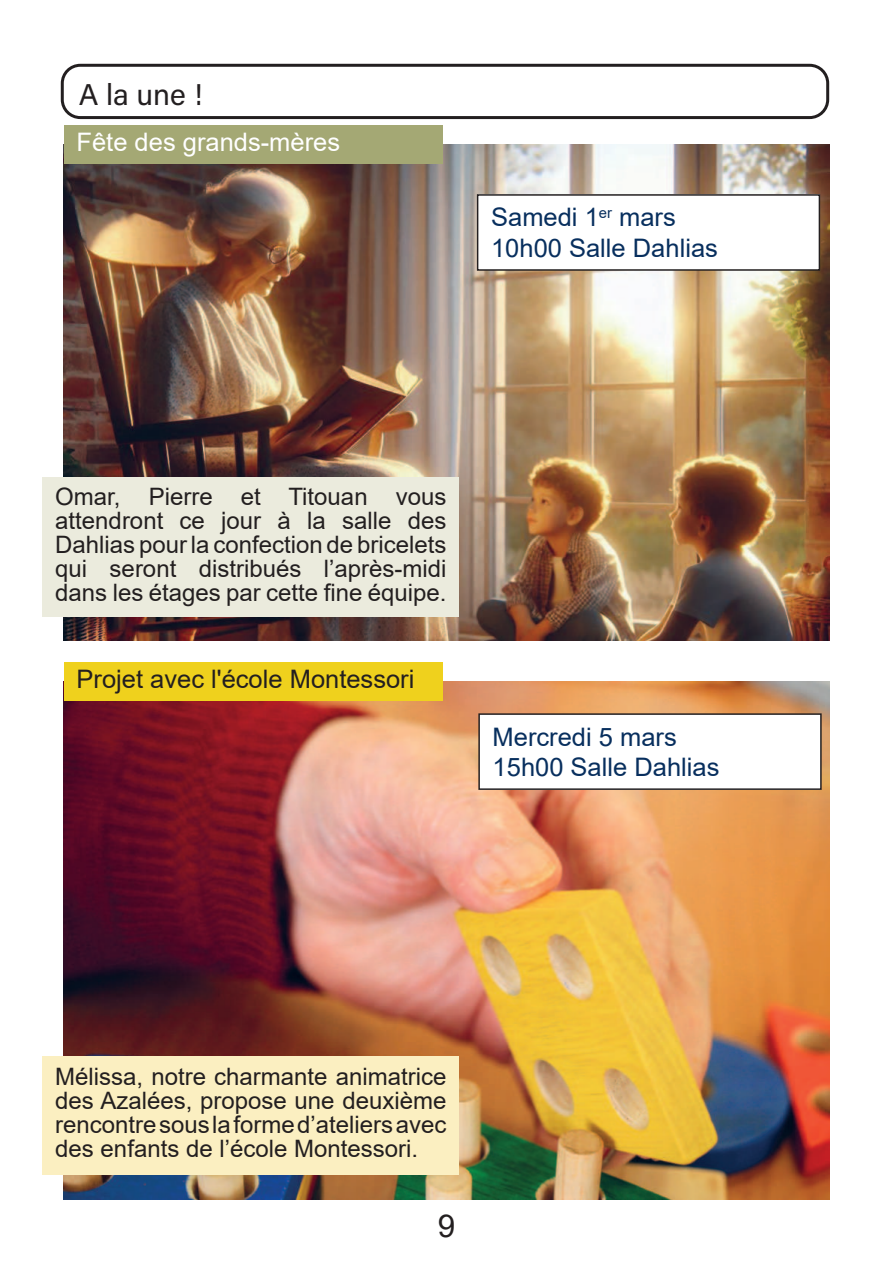
<style>
.page{position:relative;width:893px;height:1263px;background:#fff}
.page>*{position:absolute;margin:0;border:0;box-sizing:border-box;transform-origin:0 0}
.t1{font:31.5px "Arial";color:#231f20}
.t2{font:30px "Acumin Variable Concept";color:#231f20}
.t3{font:25.5px/30.6px "Arial";color:#082f5e}
.t4{font:25.5px "Arial";color:#231f20}
.t5{font:25.5px "Arial";color:#fff}
.t6{font:24px/24px "Arial";color:#231f20;text-align:justify}
</style>
<div class="page">
<img style="left:64px;top:144px;width:765px;height:496px">
<div style="left:64px;top:125px;width:378px;height:38px;background:#a4a874"></div>
<img style="left:64px;top:681px;width:765px;height:518px">
<div style="left:61px;top:64px;width:768px;height:55px;border:3px solid #231f20;border-radius:18px"></div>
<div style="left:479px;top:714px;width:342px;height:75px;background:#fff"></div>
<div style="left:478px;top:713px;width:344px;height:77px;border:2px solid #231f20"></div>
<div style="left:43px;top:1057px;width:416px;height:118px;background:#fbefc1"></div>
<div style="left:64px;top:662px;width:378px;height:38px;background:#efd11d"></div>
<div style="left:478px;top:195px;width:341px;height:75px;background:#fff"></div>
<div style="left:477px;top:194px;width:343px;height:77px;border:2px solid #231f20"></div>
<div style="left:43px;top:477px;width:416px;height:140px;background:#ebebdd"></div>
<p class="t2" style="left:79px;top:83px;width:125px">A la une !</p>
<p class="t5" style="left:77px;top:133px;width:265px">Fête des grands-mères</p>
<p class="t3" style="left:491px;top:205px;width:228px">Samedi 1<sup>er</sup> mars<br>10h00 Salle Dahlias</p>
<p class="t6" style="left:55px;top:487px;width:393px">Omar, Pierre et Titouan vous attendront ce jour à la salle des Dahlias pour la confection de bricelets qui seront distribués l’après-midi dans les étages par cette 昀椀ne équipe.</p>
<p class="t4" style="left:77px;top:669px;width:339px">Projet avec l'école Montessori</p>
<p class="t3" style="left:493px;top:724px;width:228px">Mercredi 5 mars<br>15h00 Salle Dahlias</p>
<p class="t6" style="left:55px;top:1066px;width:393px">Mélissa, notre charmante animatrice des Azalées, propose une deuxième rencontre sous la forme d’ateliers avec des enfants de l’école Montessori.</p>
<h1 class="t1" style="left:438px;top:1214px;width:19px">9</h1>
</div>
